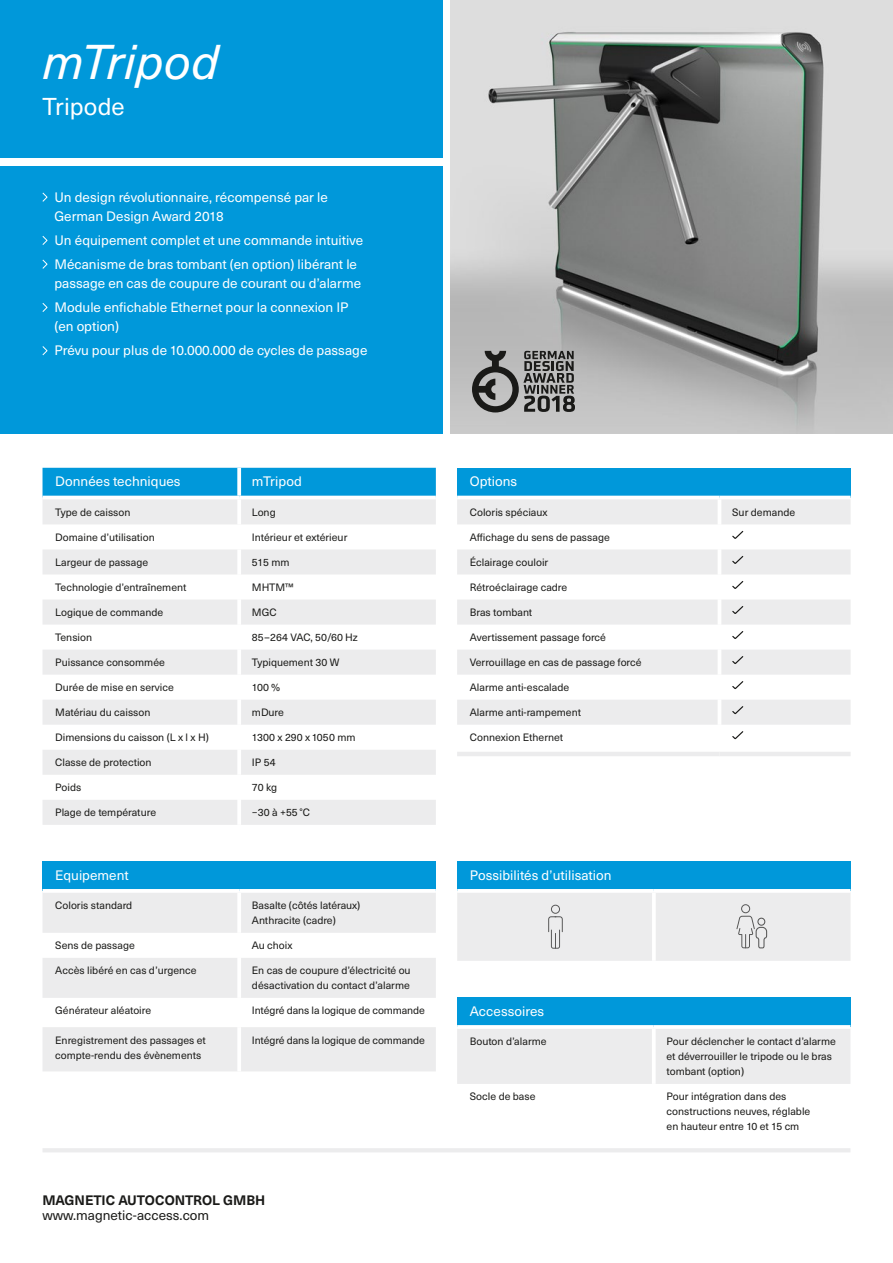
<style>
.page{position:relative;width:893px;height:1263px;background:#fff}
.page>*{position:absolute;margin:0;border:0;box-sizing:border-box;transform-origin:0 0}
.t1{font:italic 48px "Neue Haas Unica Pro";color:#fff}
.t2{font:24px "Neue Haas Unica Pro";color:#fff}
.t3{font:13.5px/23.7px "Neue Haas Unica Pro";color:#fff}
.t4{font:700 13.5px "Neue Haas Unica Pro";letter-spacing:-.005em;color:#1a1a18}
.t5{font:13.5px "Neue Haas Unica Pro";color:#1a1a18}
.t6{font:10.5px/15px "Neue Haas Unica Pro";color:#1a1a18}
</style>
<div class="page">
<div style="left:0;top:0;width:442px;height:157px;background:#0098da"></div>
<hr style="left:43px;top:1148px;width:807px;height:4px;background:#ececed">
<img style="left:451px;top:0;width:442px;height:434px">
<div style="left:0;top:166px;width:436px;height:268px;background:#0098da"></div>
<svg style="left:42px;top:192px;width:6px;height:10px"></svg>
<svg style="left:42px;top:236px;width:6px;height:9px"></svg>
<svg style="left:42px;top:259px;width:6px;height:10px"></svg>
<svg style="left:42px;top:303px;width:6px;height:9px"></svg>
<svg style="left:42px;top:346px;width:6px;height:10px"></svg>
<svg style="left:472px;top:351px;width:103px;height:61px;background:#797978"></svg>
<div style="left:43px;top:861px;width:393px;height:30px;background:#0098da"></div>
<svg style="left:43px;top:893px;width:393px;height:178px;fill:#ececed"></svg>
<hr style="left:237px;top:893px;width:4px;height:40px;background:#fff">
<hr style="left:237px;top:933px;width:4px;height:25px;background:#fff">
<hr style="left:237px;top:958px;width:4px;height:40px;background:#fff">
<hr style="left:237px;top:998px;width:4px;height:29px;background:#fff">
<hr style="left:237px;top:1027px;width:4px;height:44px;background:#fff">
<hr style="left:43px;top:889px;width:196px;height:4px;background:#fff">
<hr style="left:239px;top:889px;width:197px;height:4px;background:#fff">
<div style="left:457px;top:468px;width:394px;height:29px;background:#0098da"></div>
<svg style="left:457px;top:499px;width:394px;height:226px;fill:#ececed"></svg>
<hr style="left:718px;top:499px;width:3px;height:25px;background:#fff">
<hr style="left:718px;top:524px;width:3px;height:25px;background:#fff">
<hr style="left:718px;top:549px;width:3px;height:25px;background:#fff">
<hr style="left:718px;top:574px;width:3px;height:25px;background:#fff">
<hr style="left:718px;top:599px;width:3px;height:26px;background:#fff">
<hr style="left:718px;top:625px;width:3px;height:25px;background:#fff">
<hr style="left:718px;top:650px;width:3px;height:25px;background:#fff">
<hr style="left:718px;top:675px;width:3px;height:25px;background:#fff">
<hr style="left:718px;top:700px;width:3px;height:25px;background:#fff">
<hr style="left:457px;top:496px;width:262px;height:3px;background:#fff">
<hr style="left:719px;top:496px;width:132px;height:3px;background:#fff">
<hr style="left:457px;top:752px;width:262px;height:4px;background:#ececed">
<hr style="left:719px;top:752px;width:132px;height:4px;background:#ececed">
<svg style="left:731px;top:530px;width:13px;height:10px"></svg>
<svg style="left:731px;top:555px;width:13px;height:10px"></svg>
<svg style="left:731px;top:580px;width:13px;height:10px"></svg>
<svg style="left:731px;top:605px;width:13px;height:10px"></svg>
<svg style="left:731px;top:630px;width:13px;height:10px"></svg>
<svg style="left:731px;top:655px;width:13px;height:10px"></svg>
<svg style="left:731px;top:680px;width:13px;height:10px"></svg>
<svg style="left:731px;top:705px;width:13px;height:10px"></svg>
<svg style="left:732px;top:731px;width:12px;height:9px"></svg>
<div style="left:43px;top:468px;width:393px;height:28px;background:#0098da"></div>
<svg style="left:43px;top:499px;width:393px;height:326px;fill:#ececed"></svg>
<hr style="left:237px;top:499px;width:4px;height:25px;background:#fff">
<svg style="left:237px;top:468px;width:4px;height:28px"></svg>
<hr style="left:237px;top:549px;width:4px;height:25px;background:#fff">
<hr style="left:237px;top:574px;width:4px;height:25px;background:#fff">
<hr style="left:237px;top:599px;width:4px;height:26px;background:#fff">
<hr style="left:237px;top:625px;width:4px;height:25px;background:#fff">
<hr style="left:237px;top:650px;width:4px;height:25px;background:#fff">
<hr style="left:237px;top:675px;width:4px;height:25px;background:#fff">
<hr style="left:237px;top:700px;width:4px;height:25px;background:#fff">
<hr style="left:237px;top:725px;width:4px;height:25px;background:#fff">
<hr style="left:237px;top:750px;width:4px;height:25px;background:#fff">
<hr style="left:237px;top:775px;width:4px;height:25px;background:#fff">
<hr style="left:237px;top:800px;width:4px;height:25px;background:#fff">
<div style="left:457px;top:861px;width:393px;height:30px;background:#0098da"></div>
<hr style="left:457px;top:889px;width:197px;height:4px;background:#fff">
<hr style="left:654px;top:889px;width:196px;height:4px;background:#fff">
<div style="left:457px;top:893px;width:393px;height:68px;background:#ececed"></div>
<div style="left:457px;top:997px;width:393px;height:30px;background:#0098da"></div>
<div style="left:457px;top:1029px;width:393px;height:55px;background:#ececed"></div>
<hr style="left:652px;top:1029px;width:4px;height:55px;background:#fff">
<svg style="left:457px;top:1025px;width:197px;height:2px"></svg>
<svg style="left:654px;top:1025px;width:196px;height:2px"></svg>
<h1 class="t1" style="left:43px;top:34px;width:178px">mTripod</h1>
<h2 class="t2" style="left:43px;top:92px;width:84px">Tripode</h2>
<p class="t3" style="left:54px;top:187px;width:275px;line-height:19.5px">Un design révolutionnaire, récompensé par le<br>German Design Award 2018</p>
<p class="t3" style="left:54px;top:228px;width:310px">Un équipement complet et une commande intuitive<br>Mécanisme de bras tombant (en option) libérant le</p>
<p class="t3" style="left:54px;top:272px;width:308px">passage en cas de coupure de courant ou d’alarme<br>Module enfichable Ethernet pour la connexion IP</p>
<p class="t3" style="left:54px;top:315px;width:314px">(en option)<br>Prévu pour plus de 10.000.000 de cycles de passage</p>
<p class="t3" style="left:55px;top:470px;width:127px">Données techniques</p>
<p class="t3" style="left:252px;top:470px;width:51px">mTripod</p>
<p class="t6" style="left:55px;top:505px;width:77px">Type de caisson</p>
<p class="t6" style="left:252px;top:505px;width:25px">Long</p>
<p class="t6" style="left:55px;top:530px;width:101px">Domaine d’utilisation</p>
<p class="t6" style="left:252px;top:530px;width:97px">Intérieur et extérieur</p>
<p class="t6" style="left:55px;top:555px;width:94px">Largeur de passage</p>
<p class="t6" style="left:252px;top:555px;width:39px">515 mm</p>
<p class="t6" style="left:55px;top:580px;width:133px">Technologie d’entraînement</p>
<p class="t6" style="left:252px;top:580px;width:43px">MHTM™</p>
<p class="t6" style="left:55px;top:605px;width:110px">Logique de commande</p>
<p class="t6" style="left:252px;top:605px;width:26px">MGC</p>
<p class="t6" style="left:55px;top:630px;width:38px">Tension</p>
<p class="t6" style="left:252px;top:630px;width:107px">85–264 VAC, 50/60 Hz</p>
<p class="t6" style="left:55px;top:655px;width:111px">Puissance consommée</p>
<p class="t6" style="left:252px;top:655px;width:89px">Typiquement 30 W</p>
<p class="t6" style="left:55px;top:680px;width:120px">Durée de mise en service</p>
<p class="t6" style="left:252px;top:680px;width:30px">100 %</p>
<p class="t6" style="left:55px;top:705px;width:97px">Matériau du caisson</p>
<p class="t6" style="left:252px;top:705px;width:34px">mDure</p>
<p class="t6" style="left:55px;top:730px;width:155px">Dimensions du caisson (L x l x H)</p>
<p class="t6" style="left:252px;top:730px;width:105px">1300 x 290 x 1050 mm</p>
<p class="t6" style="left:55px;top:755px;width:98px">Classe de protection</p>
<p class="t6" style="left:252px;top:755px;width:25px">IP 54</p>
<p class="t6" style="left:55px;top:780px;width:28px">Poids</p>
<p class="t6" style="left:252px;top:780px;width:27px">70 kg</p>
<p class="t6" style="left:55px;top:805px;width:102px">Plage de température</p>
<p class="t6" style="left:252px;top:805px;width:60px">−30 à +55 °C</p>
<p class="t3" style="left:55px;top:863px;width:75px">Equipement</p>
<p class="t6" style="left:55px;top:898px;width:79px">Coloris standard</p>
<p class="t6" style="left:252px;top:898px;width:110px">Basalte (côtés latéraux)<br>Anthracite (cadre)</p>
<p class="t6" style="left:55px;top:938px;width:81px">Sens de passage</p>
<p class="t6" style="left:252px;top:938px;width:42px">Au choix</p>
<p class="t6" style="left:55px;top:963px;width:143px">Accès libéré en cas d’urgence</p>
<p class="t6" style="left:252px;top:963px;width:160px">En cas de coupure d’électricité ou désactivation du contact d’alarme</p>
<p class="t6" style="left:55px;top:1003px;width:97px">Générateur aléatoire</p>
<p class="t6" style="left:252px;top:1003px;width:174px">Intégré dans la logique de commande</p>
<p class="t6" style="left:55px;top:1033px;width:152px">Enregistrement des passages et compte-rendu des évènements</p>
<p class="t6" style="left:252px;top:1033px;width:174px">Intégré dans la logique de commande</p>
<p class="t4" style="left:43px;top:1192px;width:224px">MAGNETIC AUTOCONTROL GMBH</p>
<p class="t5" style="left:43px;top:1207px;width:168px">www.magnetic-access.com</p>
<p class="t3" style="left:470px;top:470px;width:49px">Options</p>
<p class="t6" style="left:470px;top:505px;width:79px">Coloris spéciaux</p>
<p class="t6" style="left:732px;top:505px;width:64px">Sur demande</p>
<p class="t6" style="left:470px;top:530px;width:141px">Affichage du sens de passage</p>
<p class="t6" style="left:470px;top:555px;width:80px">Éclairage couloir</p>
<p class="t6" style="left:470px;top:580px;width:99px">Rétroéclairage cadre</p>
<p class="t6" style="left:470px;top:605px;width:64px">Bras tombant</p>
<p class="t6" style="left:470px;top:630px;width:138px">Avertissement passage forcé</p>
<p class="t6" style="left:470px;top:655px;width:173px">Verrouillage en cas de passage forcé</p>
<p class="t6" style="left:470px;top:680px;width:101px">Alarme anti-escalade</p>
<p class="t6" style="left:470px;top:705px;width:113px">Alarme anti-rampement</p>
<p class="t6" style="left:470px;top:730px;width:95px">Connexion Ethernet</p>
<p class="t3" style="left:470px;top:863px;width:143px">Possibilités d’utilisation</p>
<p class="t3" style="left:470px;top:999px;width:76px">Accessoires</p>
<p class="t6" style="left:470px;top:1034px;width:78px">Bouton d’alarme</p>
<p class="t6" style="left:666px;top:1034px;width:171px">Pour déclencher le contact d’alarme et déverrouiller le tripode ou le bras tombant (option)</p>
<p class="t6" style="left:470px;top:1089px;width:67px">Socle de base</p>
<p class="t6" style="left:666px;top:1089px;width:145px">Pour intégration dans des constructions neuves, réglable en hauteur entre 10 et 15 cm</p>
</div>
